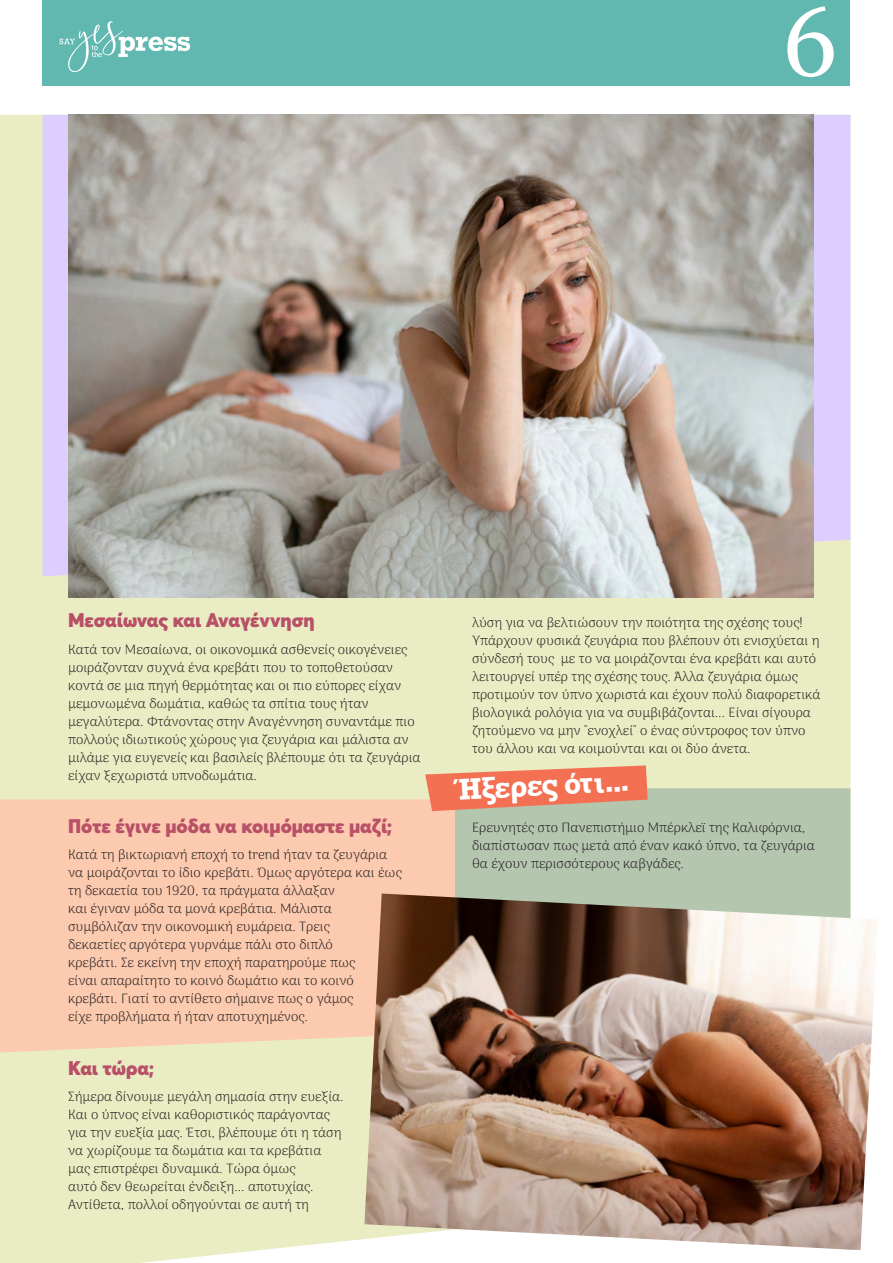
<style>
.page{position:relative;width:893px;height:1263px;background:#fff}
.page>*{position:absolute;margin:0;border:0;box-sizing:border-box;transform-origin:0 0}
.t1{font:97.5px "Georgia";color:#fff}
.t2{font:700 28.05px "Rockwell";color:#fff}
.t3{font:900 19.5px "Averta";color:#b85067}
.t4{font:100 13.5px/18px "Arima";color:#231f20}
</style>
<div class="page">
<div style="left:0;top:115px;width:850px;height:1148px;background:#eaedc3"></div>
<div style="left:43px;top:0;width:807px;height:85px;background:#61b8b0"></div>
<svg style="left:60px;top:21px;width:130px;height:51px"></svg>
<div style="left:455px;top:788px;width:395px;height:105px;background:#b5c6af"></div>
<div style="left:0;top:799px;width:455px;height:253px;background:#fccaae"></div>
<div style="left:43px;top:115px;width:807px;height:461px;background:#ddceff"></div>
<img style="left:68px;top:115px;width:746px;height:482px">
<img style="left:364px;top:893px;width:514px;height:357px">
<svg style="left:425px;top:765px;width:223px;height:46px;background:#ea896b"></svg>
<h1 class="t1" style="left:782px;top:-29px;width:57px">6</h1>
<h3 class="t3" style="left:68px;top:608px;width:248px">Μεσαίωνας και Αναγέννηση</h3>
<p class="t4" style="left:68px;top:640px;width:354px">Κατά τον Μεσαίωνα, οι οικονομικά ασθενείς οικογένειες μοιράζονταν συχνά ένα κρεβάτι που το τοποθετούσαν κοντά σε μια πηγή θερμότητας και οι πιο εύπορες είχαν μεμονωμένα δωμάτια, καθώς τα σπίτια τους ήταν μεγαλύτερα. Φτάνοντας στην Αναγέννηση συναντάμε πιο πολλούς ιδιωτικούς χώρους για ζευγάρια και μάλιστα αν μιλάμε για ευγενείς και βασιλείς βλέπουμε ότι τα ζευγάρια είχαν ξεχωριστά υπνοδωμάτια.</p>
<h3 class="t3" style="left:68px;top:813px;width:326px">Πότε έγινε μόδα να κοιμόμαστε μαζί;</h3>
<p class="t4" style="left:68px;top:846px;width:335px">Κατά τη βικτωριανή εποχή το trend ήταν τα ζευγάρια να μοιράζονται το ίδιο κρεβάτι. Όμως αργότερα και έως τη δεκαετία του 1920, τα πράγματα άλλαξαν<br>και έγιναν μόδα τα μονά κρεβάτια. Μάλιστα συμβόλιζαν την οικονομική ευμάρεια. Τρεις<br>δεκαετίες αργότερα γυρνάμε πάλι στο διπλό<br>κρεβάτι. Σε εκείνη την εποχή παρατηρούμε πως<br>είναι απαραίτητο το κοινό δωμάτιο και το κοινό κρεβάτι. Γιατί το αντίθετο σήμαινε πως ο γάμος<br>είχε προβλήματα ή ήταν αποτυχημένος.</p>
<h3 class="t3" style="left:68px;top:1055px;width:88px">Και τώρα;</h3>
<p class="t4" style="left:68px;top:1087px;width:277px">Σήμερα δίνουμε μεγάλη σημασία στην ευεξία.<br>Και ο ύπνος είναι καθοριστικός παράγοντας για την ευεξία μας. Έτσι, βλέπουμε ότι η τάση να χωρίζουμε τα δωμάτια και τα κρεβάτια μας επιστρέφει δυναμικά. Τώρα όμως<br>αυτό δεν θεωρείται ένδειξη... αποτυχίας.<br>Αντίθετα, πολλοί οδηγούνται σε αυτή τη</p>
<p class="t4" style="left:472px;top:613px;width:350px">λύση για να βελτιώσουν την ποιότητα της σχέσης τους!<br>Υπάρχουν φυσικά ζευγάρια που βλέπουν ότι ενισχύεται η σύνδεσή τους με το να μοιράζονται ένα κρεβάτι και αυτό λειτουργεί υπέρ της σχέσης τους. Άλλα ζευγάρια όμως προτιμούν τον ύπνο χωριστά και έχουν πολύ διαφορετικά βιολογικά ρολόγια για να συμβιβάζονται... Είναι σίγουρα ζητούμενο να μην "ενοχλεί" ο ένας σύντροφος τον ύπνο του άλλου και να κοιμούνται και οι δύο άνετα.</p>
<h2 class="t2" style="left:453px;top:771px;width:178px;rotate:-3deg">Ήξερες ότι...</h2>
<p class="t4" style="left:472px;top:819px;width:344px">Ερευνητές στο Πανεπιστήμιο Μπέρκλεϊ της Καλιφόρνια, διαπίστωσαν πως μετά από έναν κακό ύπνο, τα ζευγάρια θα έχουν περισσότερους καβγάδες.</p>
</div>
